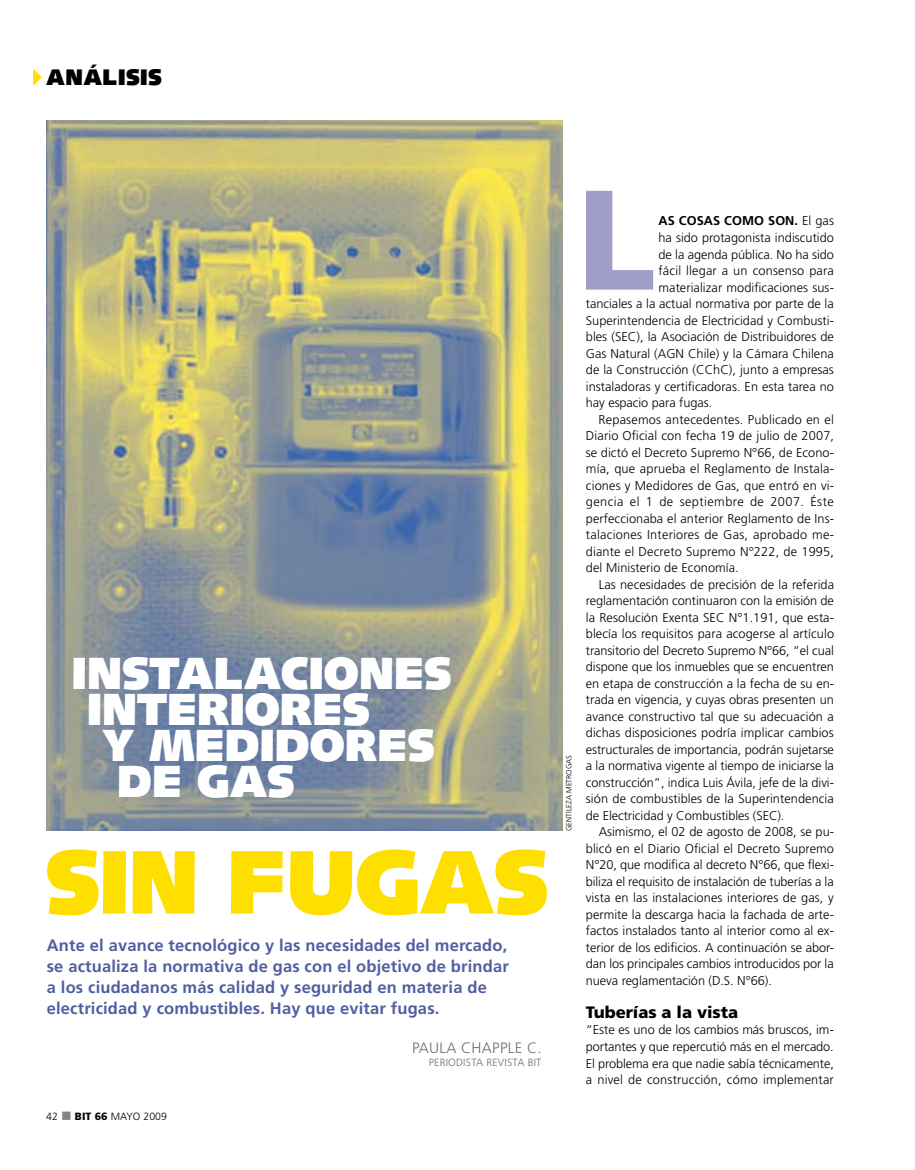
<style>
.page{position:relative;width:915px;height:1170px;background:#fff}
.page>*{position:absolute;margin:0;border:0;box-sizing:border-box;transform-origin:0 0}
.t1{font:900 141.45px "Frutiger";color:#9e9ec7}
.t2{font:900 90px "Syntax";letter-spacing:-.01em;color:#ffdf00}
.t3{font:900 45px "Syntax";color:#fff}
.t4{font:900 22.5px "Syntax";letter-spacing:.02em;color:#000}
.t5{font:700 16.5px/21px "Frutiger";letter-spacing:.01em;color:#535ea0}
.t6{font:900 16.5px "Frutiger";letter-spacing:-.005em;color:#000}
.t7{font:300 15px "Frutiger";letter-spacing:.02em;color:#6d6f71}
.t8{font:300 12.75px/16.5px "Frutiger";color:#000;text-align:justify}
.t9{font:700 12.75px "Frutiger";letter-spacing:.005em;color:#000}
.t10{font:300 10.5px "Frutiger";letter-spacing:.02em;color:#6d6f71}
.t11{font:300 10.5px "Frutiger";letter-spacing:.005em;color:#000}
.t12{font:300 7.5px "Frutiger";letter-spacing:.005em;color:#000}
.s1{color:#808284}
.s2{font-weight:900}
.s3{font-weight:300}
</style>
<div class="page">
<img style="left:47px;top:120px;width:515px;height:710px">
<svg style="left:33px;top:69px;width:9px;height:17px"></svg>
<h3 class="t4" style="left:46px;top:64px;width:117px">ANÁLISIS</h3>
<h3 class="t3" style="left:72px;top:646px;width:381px">INSTALACIONES</h3>
<h3 class="t3" style="left:87px;top:682px;width:284px">INTERIORES</h3>
<h3 class="t3" style="left:102px;top:718px;width:334px">Y MEDIDORES</h3>
<h3 class="t3" style="left:117px;top:754px;width:179px">DE GAS</h3>
<h2 class="t2" style="left:45px;top:828px;width:504px">SIN FUGAS</h2>
<p class="t5" style="left:47px;top:934px;width:463px">Ante el avance tecnológico y las necesidades del mercado, se actualiza la normativa de gas con el objetivo de brindar a los ciudadanos más calidad y seguridad en materia de electricidad y combustibles. Hay que evitar fugas.</p>
<p class="t11" style="left:46px;top:1109px;width:122px">42 <span class="s1">■</span> <span class="s2">BIT 66</span> mayo 2009</p>
<p class="t7" style="left:412px;top:1038px;width:131px">Paula Chapple C.</p>
<p class="t10" style="left:428px;top:1056px;width:114px">Periodista Revista BiT</p>
<p class="t12" style="left:564px;top:831px;width:78px;rotate:-90deg">gentileza metrogas</p>
<h1 class="t1" style="left:576px;top:154px;width:80px">L</h1>
<p class="t9" style="left:658px;top:213px;width:177px">as cosas como son. <span class="s3">El gas</span></p>
<p class="t8" style="left:658px;top:229px;width:177px">ha sido protagonista indiscutido</p>
<p class="t8" style="left:658px;top:246px;width:177px">de la agenda pública. No ha sido</p>
<p class="t8" style="left:658px;top:262px;width:177px">fácil llegar a un consenso para</p>
<p class="t8" style="left:658px;top:279px;width:177px">materializar modificaciones sus-</p>
<p class="t8" style="left:585px;top:295px;width:249px">tanciales a la actual normativa por parte de la</p>
<p class="t8" style="left:585px;top:312px;width:249px">Superintendencia de Electricidad y Combusti-</p>
<p class="t8" style="left:585px;top:328px;width:249px">bles (SEC), la Asociación de Distribuidores de</p>
<p class="t8" style="left:585px;top:345px;width:82px">Gas Natural (AGN</p>
<p class="t8" style="left:585px;top:345px;width:249px;text-indent:102px">Chile) y la Cámara Chilena de la Construcción (CChC), junto a empresas instaladoras y certificadoras. En esta tarea no hay espacio para fugas.</p>
<p class="t8" style="left:585px;top:411px;width:250px;text-indent:13px">Repasemos antecedentes. Publicado en el Diario Oficial con fecha 19 de julio de 2007, se dictó el Decreto Supremo N°66, de Econo&shy;mía, que aprueba el Reglamento de Instala&shy;ciones y Medidores de Gas, que entró en vi&shy;gencia el 1 de septiembre de 2007. Éste perfeccionaba el anterior Reglamento de Ins&shy;talaciones Interiores de Gas, aprobado me&shy;diante el Decreto Supremo N°222, de 1995, del M inisterio de Economía.</p>
<p class="t8" style="left:585px;top:576px;width:250px;text-indent:13px">Las necesidades de precisión de la referida reglamentación continuaron con la emisión de la Resolución Exenta SEC N°1.191, que esta&shy;blecía los requisitos para acogerse al artículo transitorio del Decreto Supremo N°66, “el cual dispone que los inmuebles que se encuentren en etapa de construcción a la fecha de su en&shy;trada en vigencia, y cuyas obras presenten un avance constructivo tal que su adecuación a dichas disposiciones podría implicar cambios estructurales de importancia, podrán sujetarse a la normativa vigente al tiempo de iniciarse la construcción”, indica Luis Ávila, jefe de la divi&shy;sión de combustibles de la Superintendencia de Electricidad y Combustibles (SEC).</p>
<p class="t8" style="left:585px;top:823px;width:249px;text-indent:13px">Asimismo, el 02 de agosto de 2008, se pu&shy;blicó en el Diario Oficial el Decreto Supremo N°20, que modifica al decreto N°66, que flexi&shy;biliza el requisito de instalación de tuberías a la vista en las instalaciones interiores de gas, y permite la descarga hacia la fachada de arte&shy;factos instalados tanto al interior como al ex&shy;terior de los edificios. A continuación se abor&shy;dan los principales cambios introducidos por la nueva reglamentación (D.S. N°66).</p>
<p class="t6" style="left:585px;top:1002px;width:154px">Tuberías a la vista</p>
<p class="t8" style="left:585px;top:1021px;width:249px">“Este es uno de los cambios más bruscos, im&shy;portantes y que repercutió más en el mercado.<br>El problema era que nadie sabía técnicamente, a nivel de construcción, cómo implementar</p>
</div>
